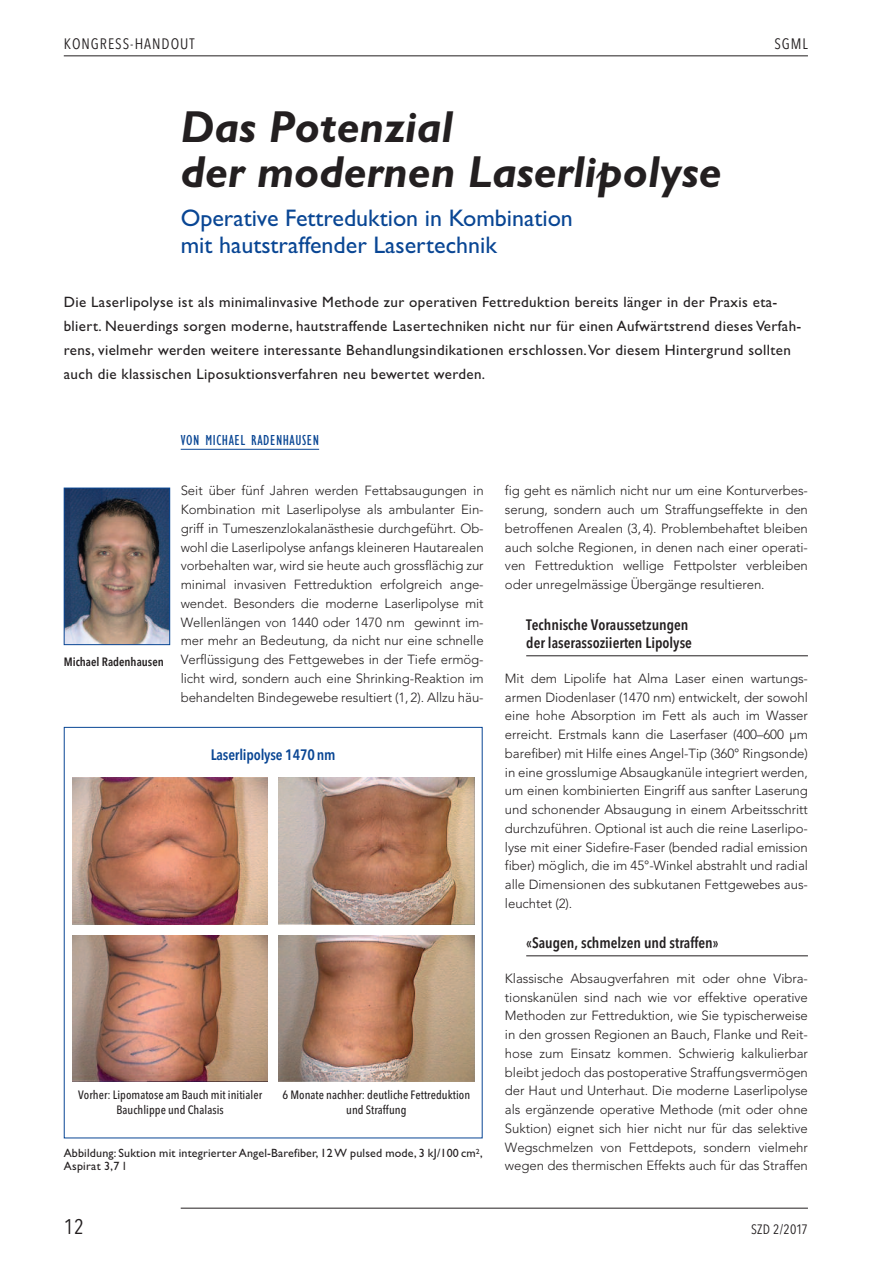
<style>
.page{position:relative;width:893px;height:1263px;background:#fff}
.page>*{position:absolute;margin:0;border:0;box-sizing:border-box;transform-origin:0 0}
.t1{font:italic 700 45px/45px "Gill Sans";color:#231f20}
.t2{font:24px/27px "Gill Sans";color:#094694}
.t3{font:21px "Avenir Next Condensed";color:#231f20}
.t4{font:15px/24px "Gill Sans";letter-spacing:.025em;color:#231f20}
.t5{font:600 15px/18.8px "Avenir Next Condensed";color:#231f20}
.t6{font:condensed 15px "M Gill Sans";letter-spacing:.035em;color:#094694}
.t7{font:15px "Avenir Next Condensed";letter-spacing:.065em;color:#231f20}
.t8{font:600 15px "Avenir Next Condensed";letter-spacing:-.01em;color:#094694}
.t9{font:13.5px "Avenir Next Condensed";letter-spacing:.02em;color:#231f20}
.t10{font:300 13.2px/18.8px "Avenir";letter-spacing:-.005em;color:#231f20;text-align:justify}
.t11{font:500 12px/15px "Avenir Next Condensed";letter-spacing:.005em;color:#231f20;text-align:center}
.t12{font:12px/13.5px "Gill Sans";letter-spacing:.015em;color:#231f20}
.t13{font:600 12px "Avenir Next Condensed";color:#231f20}
</style>
<div class="page">
<hr style="left:526px;top:655px;width:282px;height:1px;background:#231f20">
<hr style="left:526px;top:955px;width:282px;height:1px;background:#231f20">
<hr style="left:181px;top:449px;width:138px;height:1px;background:#094694">
<hr style="left:181px;top:1208px;width:627px;height:1px;background:#231f20">
<img style="left:72px;top:778px;width:196px;height:146px">
<img style="left:279px;top:778px;width:195px;height:146px">
<img style="left:72px;top:935px;width:196px;height:146px">
<img style="left:279px;top:935px;width:195px;height:147px">
<hr style="left:64px;top:55px;width:744px;height:1px;background:#231f20">
<img style="left:66px;top:490px;width:102px;height:153px">
<div style="left:64px;top:488px;width:106px;height:157px;border:1px solid #094694"></div>
<p class="t7" style="left:64px;top:35px;width:132px">KONGRESS-HANDOUT</p>
<p class="t7" style="left:774px;top:35px;width:35px">SGML</p>
<h1 class="t1" style="left:181px;top:104px;width:543px">Das Potenzial<br>der modernen Laserlipolyse</h1>
<h2 class="t2" style="left:181px;top:205px;width:394px">Operative Fettreduktion in Kombination mit hautstraffender Lasertechnik</h2>
<p class="t4" style="left:64px;top:290px;width:739px">Die Laserlipolyse ist als minimalinvasive Methode zur operativen Fettreduktion bereits länger in der Praxis eta&shy;bliert. Neuerdings sorgen moderne, hautstraffende Lasertechniken nicht nur für einen Aufwärtstrend dieses Verfah&shy;rens, vielmehr werden weitere interessante Behandlungsindikationen erschlossen.Vor diesem Hintergrund sollten auch die klassischen Liposuktionsverfahren neu bewertet werden.</p>
<p class="t6" style="left:181px;top:431px;width:140px">VON MICHAEL RADENHAUSEN</p>
<p class="t10" style="left:181px;top:481px;width:304px">Seit über fünf Jahren werden Fettabsaugungen in Kombination mit Laserlipolyse als ambulanter Ein&shy;griff in Tumeszenzlokalanästhesie durchgeführt. Ob&shy;wohl die Laserlipolyse anfangs kleineren Hautarealen vorbehalten war, wird sie heute auch grossflächig zur minimal invasiven Fettreduktion erfolgreich ange&shy;wendet. Besonders die moderne Laserlipolyse mit Wellenlängen von 1440 oder 1470 nm gewinnt im&shy;mer mehr an Bedeutung, da nicht nur eine schnelle Verflüssigung des Fettgewebes in der Tiefe ermög&shy;licht wird, sondern auch eine Shrinking-Reaktion im behandelten Bindegewebe resultiert (1, 2). Allzu häu-</p>
<p class="t10" style="left:505px;top:481px;width:304px">fig geht es nämlich nicht nur um eine Konturverbes&shy;serung, sondern auch um Straffungseffekte in den betroffenen Arealen (3, 4). Problembehaftet bleiben auch solche Regionen, in denen nach einer operati&shy;ven Fettreduktion wellige Fettpolster verbleiben oder unregelmässige Übergänge resultieren.</p>
<p class="t5" style="left:526px;top:615px;width:167px">Technische Voraussetzungen der laserassoziierten Lipolyse</p>
<p class="t10" style="left:505px;top:669px;width:304px">Mit dem Lipolife hat Alma Laser einen wartungs&shy;armen Diodenlaser (1470 nm) entwickelt, der sowohl eine hohe Absorption im Fett als auch im Wasser erreicht. Erstmals kann die Laserfaser (400–600 µm barefiber) mit Hilfe eines Angel-Tip (360° Ringsonde) in eine grosslumige Absaugkanüle integriert werden, um einen kombinierten Eingriff aus sanfter Laserung und schonender Absaugung in einem Arbeitsschritt durchzuführen. Optional ist auch die reine Laserlipo&shy;lyse mit einer Sidefire-Faser (bended radial emission fiber) möglich, die im 45°-Winkel abstrahlt und radial alle Dimensionen des subkutanen Fettgewebes aus&shy;leuchtet (2).</p>
<p class="t5" style="left:526px;top:934px;width:194px">«Saugen, schmelzen und straffen»</p>
<p class="t10" style="left:505px;top:969px;width:304px">Klassische Absaugverfahren mit oder ohne Vibra&shy;tionskanülen sind nach wie vor effektive operative Methoden zur Fettreduktion, wie Sie typischerweise in den grossen Regionen an Bauch, Flanke und Reit&shy;hose zum Einsatz kommen. Schwierig kalkulierbar bleibt jedoch das postoperative Straffungsvermögen der Haut und Unterhaut. Die moderne Laserlipolyse als ergänzende operative Methode (mit oder ohne Suktion) eignet sich hier nicht nur für das selektive Wegschmelzen von Fettdepots, sondern vielmehr wegen des thermischen Effekts auch für das Straffen</p>
<p class="t13" style="left:64px;top:654px;width:102px">Michael Radenhausen</p>
<p class="t8" style="left:211px;top:745px;width:126px">Laserlipolyse 1470 nm</p>
<p class="t11" style="left:78px;top:1088px;width:186px">Vorher: Lipomatose am Bauch mit initialer<br>Bauchlippe und Chalasis</p>
<p class="t11" style="left:282px;top:1088px;width:189px">6 Monate nachher: deutliche Fettreduktion und Straffung</p>
<p class="t12" style="left:64px;top:1146px;width:420px">Abbildung: Suktion mit integrierterAngel-Barefiber, 12W pulsed mode, 3 kJ/100 cm<sup>2</sup>,<br>Aspirat 3,7 l</p>
<h3 class="t3" style="left:64px;top:1214px;width:22px">12</h3>
<p class="t9" style="left:751px;top:1221px;width:58px">SZD 2/2017</p>
</div>
